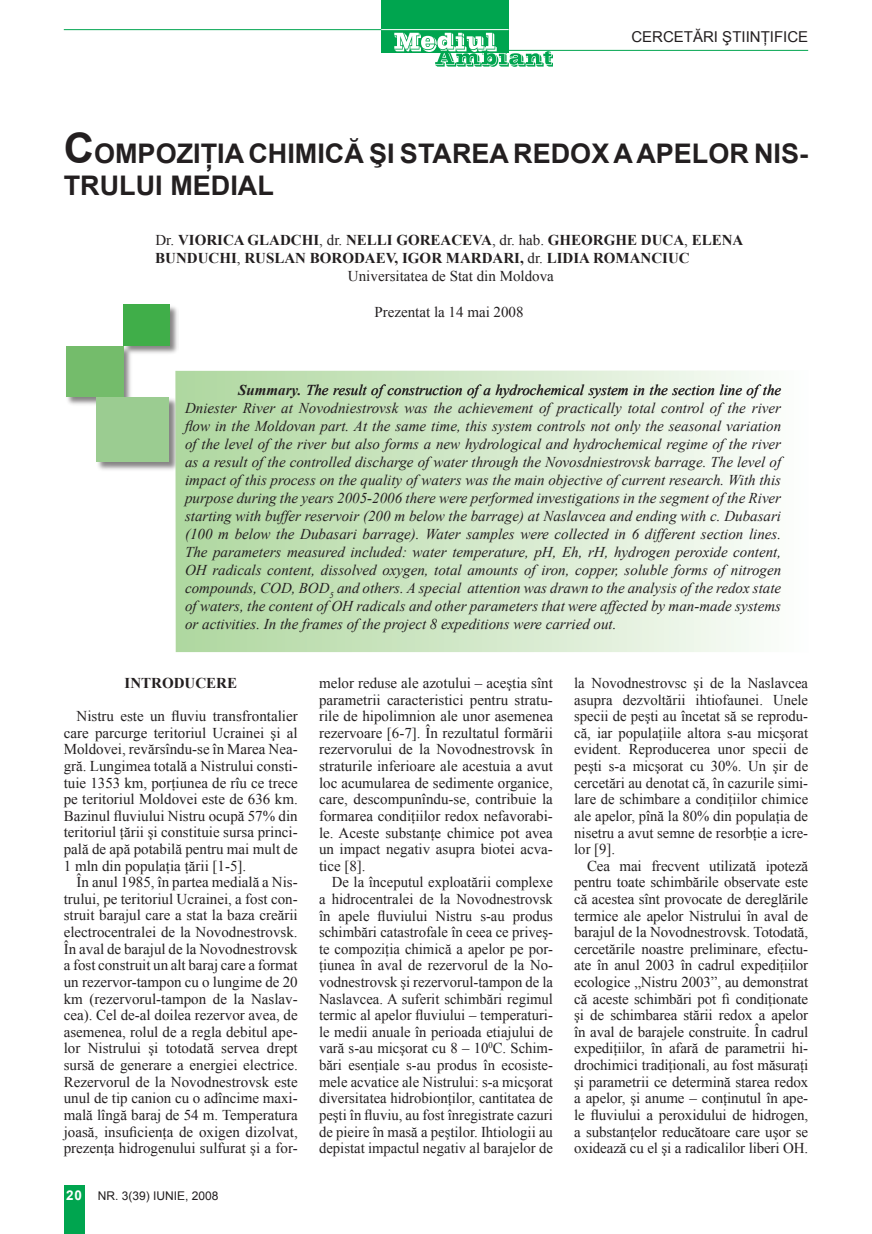
<style>
.page{position:relative;width:872px;height:1234px;background:#fff}
.page>*{position:absolute;margin:0;border:0;box-sizing:border-box;transform-origin:0 0}
.titlubun{font:700 27px "Arial";color:#231f20}
.Основной_текст{font:15px/16.6px "Times New Roman";color:#231f20;text-align:justify}
.Основной_текст-2{font:italic 15px/18px "Times New Roman";color:#231f20;text-align:justify}
.Обычный{font:15px/16.6px "Times New Roman";color:#231f20;text-align:justify}
.Основной_текст-3{font:700 15px "Times New Roman";color:#231f20}
.t1{font:15px "Arial";color:#231f20}
.t2{font:12px "Arial";color:#231f20}
.s1{font-size:42px}
.s2{font-weight:400}
.s3{font-weight:700}
.s4{font-weight:700;font-size:13.5px;color:#fff}
</style>
<div class="page">
<div style="left:64px;top:1185px;width:21px;height:48px;background:#00a54f"></div>
<div style="left:381px;top:0;width:128px;height:53px;background:#00a54f"></div>
<hr style="left:487px;top:50px;width:321px;height:1px;background:#00a54f">
<hr style="left:64px;top:29px;width:317px;height:1px;background:#00a54f">
<svg style="left:394px;top:33px;width:159px;height:34px"></svg>
<hr style="left:381px;top:29px;width:127px;height:1px;background:#fff">
<div style="left:65px;top:303px;width:114px;height:168px;background:#231f20;opacity:.55"></div>
<div style="left:123px;top:304px;width:46px;height:41px;background:#40ae49"></div>
<div style="left:66px;top:345px;width:57px;height:51px;background:#74bc6b"></div>
<div style="left:96px;top:396px;width:73px;height:65px;background:#9bcc91"></div>
<div style="left:175px;top:370px;width:633px;height:282px;background:linear-gradient(to right,#aed69e,#fcfdfb)"></div>
<p class="t1" style="left:631px;top:27px;width:178px">CERCETĂRI ŞTIINŢIFICE</p>
<p class="titlubun" style="left:64px;top:135px;width:89px"><span class="s1">C</span>OMPOZIŢI</p>
<p class="titlubun" style="left:225px;top:135px;width:309px">A CHIMICĂŞI STAREA REDO</p>
<p class="titlubun" style="left:591px;top:135px;width:84px">X A APELOR</p>
<p class="titlubun" style="left:754px;top:135px;width:56px">NIS -</p>
<p class="titlubun" style="left:64px;top:168px;width:211px">TRULUI MEDIAL</p>
<p class="Основной_текст-3" style="left:155px;top:230px;width:44px"><span class="s2">Dr.</span> VIORICA</p>
<p class="Основной_текст-3" style="left:248px;top:230px;width:346px">GLADC HI<span class="s2">, dr.</span> NELLI GOREAC EVA<span class="s2">, dr. hab.</span> GHEORG</p>
<p class="Основной_текст-3" style="left:615px;top:230px;width:38px">HE DUCA</p>
<p class="Основной_текст-3" style="left:684px;top:230px;width:50px"><span class="s2">,</span> ELENA</p>
<p class="Основной_текст-3" style="left:155px;top:248px;width:177px">BUNDUCHI<span class="s2">,</span> RUSLAN BORO</p>
<p class="Основной_текст-3" style="left:354px;top:248px;width:67px">DAEV, IGOR</p>
<p class="Основной_текст-3" style="left:446px;top:248px;width:170px">MARDARI, <span class="s2">dr.</span> LIDIA ROMANCIUC</p>
<p class="Основной_текст" style="left:348px;top:268px;width:207px">Universitatea de Stat din Moldova</p>
<p class="Основной_текст" style="left:374px;top:304px;width:151px">Prezentat la 14 mai 2008</p>
<p class="Основной_текст-2" style="left:185px;top:380px;width:597px;text-indent:53px"><span class="s3">Summary.</span> The result of construction of a hydrochemical system in the section line of the Dniester River at Novodniestrovsk was the achievement of practically total control of the river flow in the Moldovan part. At the same time, this system controls not only the seasonal variation of the level of the river but also forms a new hydrological and hydrochemical regime of the river as a result of the controlled discharge of water through the Novosdniestrovsk barrage. The level of impact of this process on the quality of waters was the main objective of current research. With this purpose during the years 2005-2006 there were performed investigations in the segment of the River starting with buffer reservoir (200 m below the barrage) at Naslavcea and ending with c. Dubasari (100 m below the Dubasari barrage). Water samples were collected in 6 different section lines.<br>The parameters measured included: water temperature, pH, Eh, rH, hydrogen peroxide content, OH radicals content, dissolved oxygen, total amounts of iron, copper, soluble forms of nitrogen compounds, COD, BOD<sub>5</sub> and others. A special attention was drawn to the analysis of the redox state of waters, the content of OH radicals and other parameters that were affected by man-made systems or activities. In the frames of the project 8 expeditions were carried out.</p>
<p class="Основной_текст-3" style="left:124px;top:672px;width:114px">INTRODUCERE</p>
<p class="Основной_текст" style="left:64px;top:707px;width:235px;text-indent:13px">Nistru este un fluviu transfrontalier care parcurge teritoriul Ucrainei şi al Moldovei, revărsîndu-se în Marea Nea&shy;gră. Lungimea totală a Nistrului consti&shy;tuie 1353 km, porţiunea de rîu ce trece pe teritoriul Moldovei este de 636 km.<br>Bazinul fluviului Nistru ocupă 57% din teritoriul ţării şi constituie sursa princi&shy;pală de apă potabilă pentru mai mult de 1 mln din populaţia ţării [1-5].</p>
<p class="Основной_текст" style="left:64px;top:873px;width:235px;text-indent:13px">În anul 1985, în partea medială a Nis&shy;trului, pe teritoriul Ucrainei, a fost con&shy;struit barajul care a stat la baza creării electrocentralei de la Novodnestrovsk.<br>În aval de barajul de la Novodnestrovsk a fost construit un alt baraj care a format un rezervor-tampon cu o lungime de 20 km (rezervorul-tampon de la Naslav&shy;cea). Cel de-al doilea rezervor avea, de asemenea, rolul de a regla debitul ape&shy;lor Nistrului şi totodată servea drept sursă de generare a energiei electrice.<br>Rezervorul de la Novodnestrovsk este unul de tip canion cu o adîncime maxi&shy;mală lîngă baraj de 54 m. Temperatura joasă, insuficienţa de oxigen dizolvat, prezenţa hidrogenului sulfurat şi a for-</p>
<p class="t2" style="left:66px;top:1187px;width:154px"><span class="s4">20</span> NR. 3(39) IU NIE , 2008</p>
<p class="Основной_текст" style="left:319px;top:674px;width:235px">melor reduse ale azotului – aceştia sînt parametrii caracteristici pentru stratu&shy;rile de hipolimnion ale unor asemenea rezervoare [6-7]. În rezultatul formării rezervorului de la Novodnestrovsk în straturile inferioare ale acestuia a avut loc acumularea de sedimente organice, care, descompunîndu-se, contribuie la formarea condiţiilor redox nefavorabi&shy;le. Aceste substanţe chimice pot avea un impact negativ asupra biotei acva&shy;tice [8].</p>
<p class="Обычный" style="left:319px;top:873px;width:235px;text-indent:13px">De la începutul exploatării complexe a hidrocentralei de la Novodnestrovsk în apele fluviului Nistru s-au produs schimbări catastrofale în ceea ce priveş&shy;te compoziţia chimică a apelor pe por&shy;ţiunea în aval de rezervorul de la No&shy;vodnestrovsk şi rezervorul-tampon de la Naslavcea. A suferit schimbări regimul termic al apelor fluviului – temperaturi&shy;le medii anuale în perioada etiajului de vară s-au micşorat cu 8 – 10<sup>0</sup>C. Schim&shy;bări esenţiale s-au produs în ecosiste&shy;mele acvatice ale Nistrului: s-a micşorat diversitatea hidrobionţilor, cantitatea de peşti în fluviu, au fost înregistrate cazuri de pieire în masă a peştilor. Ihtiologii au depistat impactul negativ al barajelor de</p>
<p class="Обычный" style="left:574px;top:674px;width:235px">la Novodnestrovsc şi de la Naslavcea asupra dezvoltării ihtiofaunei. Unele specii de peşti au încetat să se reprodu&shy;că, iar populaţiile altora s-au micşorat evident. Reproducerea unor specii de peşti s-a micşorat cu 30%. Un şir de cercetări au denotat că, în cazurile simi&shy;lare de schimbare a condiţiilor chimice ale apelor, pînă la 80% din populaţia de nisetru a avut semne de resorbţie a icre&shy;lor [9].</p>
<p class="Основной_текст" style="left:574px;top:857px;width:235px;text-indent:13px">Cea mai frecvent utilizată ipoteză pentru toate schimbările observate este că acestea sînt provocate de dereglările termice ale apelor Nistrului în aval de barajul de la Novodnestrovsk. Totodată, cercetările noastre preliminare, efectu&shy;ate în anul 2003 în cadrul expediţiilor ecologice „Nistru 2003”, au demonstrat că aceste schimbări pot fi condiţionate şi de schimbarea stării redox a apelor în aval de barajele construite. În cadrul expediţiilor, în afară de parametrii hi&shy;drochimici tradiţionali, au fost măsuraţi şi parametrii ce determină starea redox a apelor, şi anume – conţinutul în ape&shy;le fluviului a peroxidului de hidrogen, a substanţelor reducătoare care uşor se oxidează cu el şi a radicalilor liberi OH.</p>
</div>
